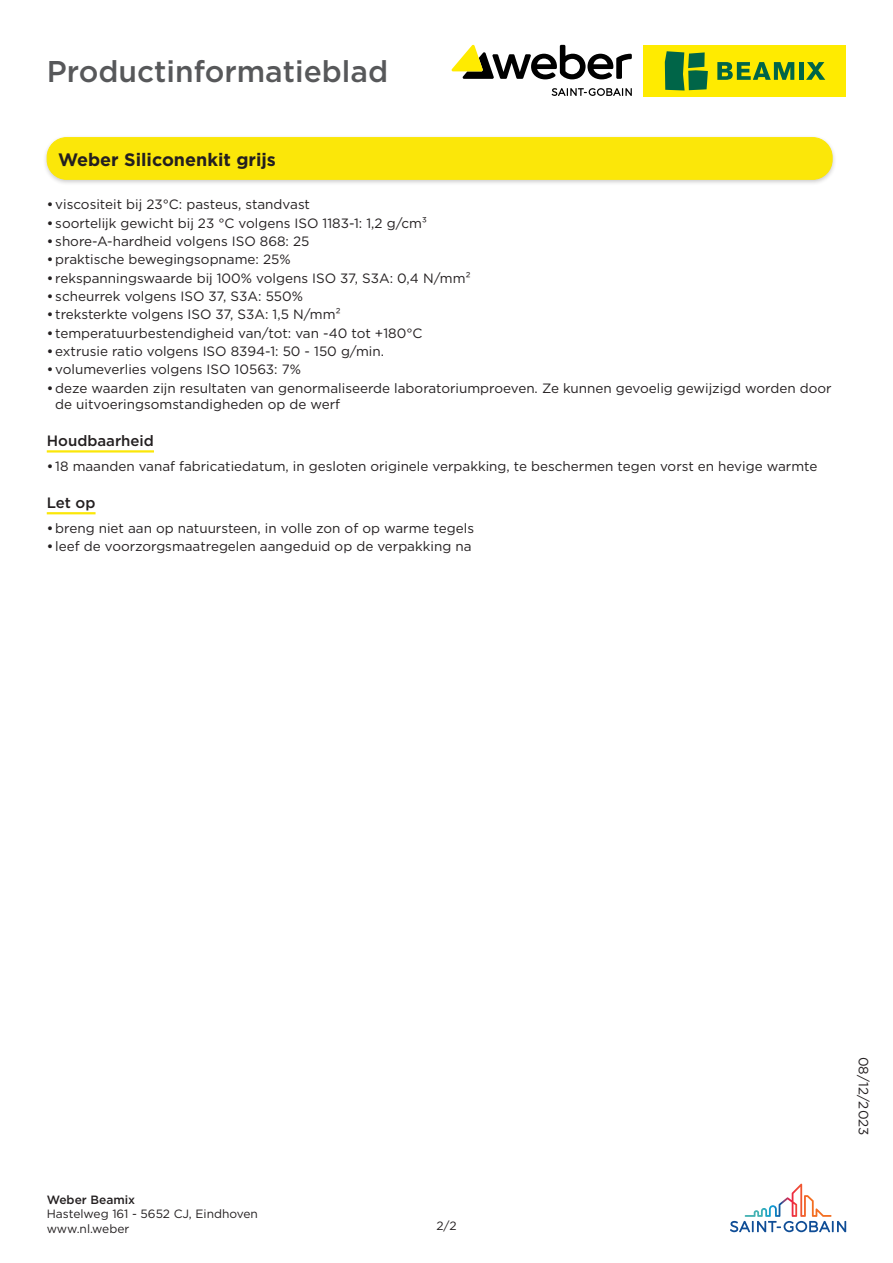
<style>
.page{position:relative;width:893px;height:1263px;background:#fff}
.page>*{position:absolute;margin:0;border:0;box-sizing:border-box;transform-origin:0 0}
.t1{font:500 30px "Gotham";color:#57585a}
.Product_type{font:700 18px "Gotham";color:#231f20}
.Longname{font:500 15px "Gotham";color:#231f20}
.t2{font:13.5px/16.2px "Gotham";color:#231f20}
.t3{font:12px/14.4px "Gotham";color:#231f20}
.t4{font:500 12px "Gotham";color:#231f20}
.s1{font-weight:500}
</style>
<div class="page">
<svg style="left:730px;top:1184px;width:116px;height:48px"></svg>
<div style="left:644px;top:45px;width:202px;height:51px;background:#ffeb00"></div>
<svg style="left:665px;top:51px;width:43px;height:40px"></svg>
<div style="left:799px;top:62px;width:5px;height:18px;background:#006548"></div>
<svg style="left:806px;top:62px;width:19px;height:18px"></svg>
<svg style="left:717px;top:62px;width:77px;height:18px"></svg>
<svg style="left:552px;top:88px;width:80px;height:8px"></svg>
<svg style="left:451px;top:44px;width:181px;height:35px"></svg>
<hr style="left:47px;top:450px;width:107px;height:2px;background:#fbe709">
<hr style="left:47px;top:512px;width:49px;height:2px;background:#fbe709">
<div style="left:42px;top:135px;width:795px;height:52px;background:#231f20;opacity:.24"></div>
<div style="left:47px;top:138px;width:785px;height:41px;background:#fbe709;border-radius:20px"></div>
<div style="left:47px;top:137px;width:785px;height:43px;border:1px solid #fbe709;border-radius:20px"></div>
<h1 class="t1" style="left:47px;top:52px;width:343px">Productinformatieblad</h1>
<p class="Product_type" style="left:58px;top:147px;width:219px">Weber Siliconenkit grijs</p>
<p class="t2" style="left:47px;top:196px;width:265px"><span class="s1">•</span>viscositeit bij 23°C: pasteus, standvast</p>
<p class="t2" style="left:47px;top:215px;width:382px"><span class="s1">•</span> soortelijk gewicht bij 23 °C volgens ISO 1183-1: 1,2 g/cm³</p>
<p class="t2" style="left:47px;top:233px;width:264px"><span class="s1">•</span> shore-A-hardheid volgens ISO 868: 25</p>
<p class="t2" style="left:47px;top:251px;width:245px"><span class="s1">•</span>praktische bewegingsopname: 25%</p>
<p class="t2" style="left:47px;top:270px;width:426px"><span class="s1">•</span> rekspanningswaarde bij 100% volgens ISO 37, S3A: 0,4 N/mm²</p>
<p class="t2" style="left:47px;top:288px;width:258px"><span class="s1">•</span> scheurrek volgens ISO 37, S3A: 550%</p>
<p class="t2" style="left:47px;top:306px;width:296px"><span class="s1">•</span> treksterkte volgens ISO 37, S3A: 1,5 N/mm²</p>
<p class="t2" style="left:47px;top:325px;width:377px"><span class="s1">•</span> temperatuurbestendigheid van/tot: van -40 tot +180°C</p>
<p class="t2" style="left:47px;top:343px;width:339px"><span class="s1">•</span>extrusie ratio volgens ISO 8394-1: 50 - 150 g/min.</p>
<p class="t2" style="left:47px;top:361px;width:256px"><span class="s1">•</span>volumeverlies volgens ISO 10563: 7%</p>
<p class="t2" style="left:55px;top:379px;width:778px;text-indent:-9px"><span class="s1">•</span>deze waarden zijn resultaten van genormaliseerde laboratoriumproeven. Ze kunnen gevoelig gewijzigd worden door de uitvoeringsomstandigheden op de werf</p>
<p class="Longname" style="left:47px;top:431px;width:109px">Houdbaarheid</p>
<p class="t2" style="left:47px;top:458px;width:772px"><span class="s1">•</span> 18 maanden vanaf fabricatiedatum, in gesloten originele verpakking, te beschermen tegen vorst en hevige warmte</p>
<p class="Longname" style="left:47px;top:493px;width:50px">Let op</p>
<p class="t2" style="left:47px;top:519px;width:429px"><span class="s1">•</span>breng niet aan op natuursteen, in volle zon of op warme tegels</p>
<p class="t2" style="left:47px;top:538px;width:426px"><span class="s1">•</span> leef de voorzorgsmaatregelen aangeduid op de verpakking na</p>
<p class="t4" style="left:47px;top:1192px;width:90px">Weber Beamix</p>
<p class="t3" style="left:47px;top:1207px;width:213px">Hastelweg 161 - 5652 CJ, Eindhoven www.nl.weber</p>
<p class="t3" style="left:436px;top:1218px;width:22px">2/2</p>
<p class="t2" style="left:872px;top:1057px;width:80px;rotate:90deg">08/12/2023</p>
</div>
